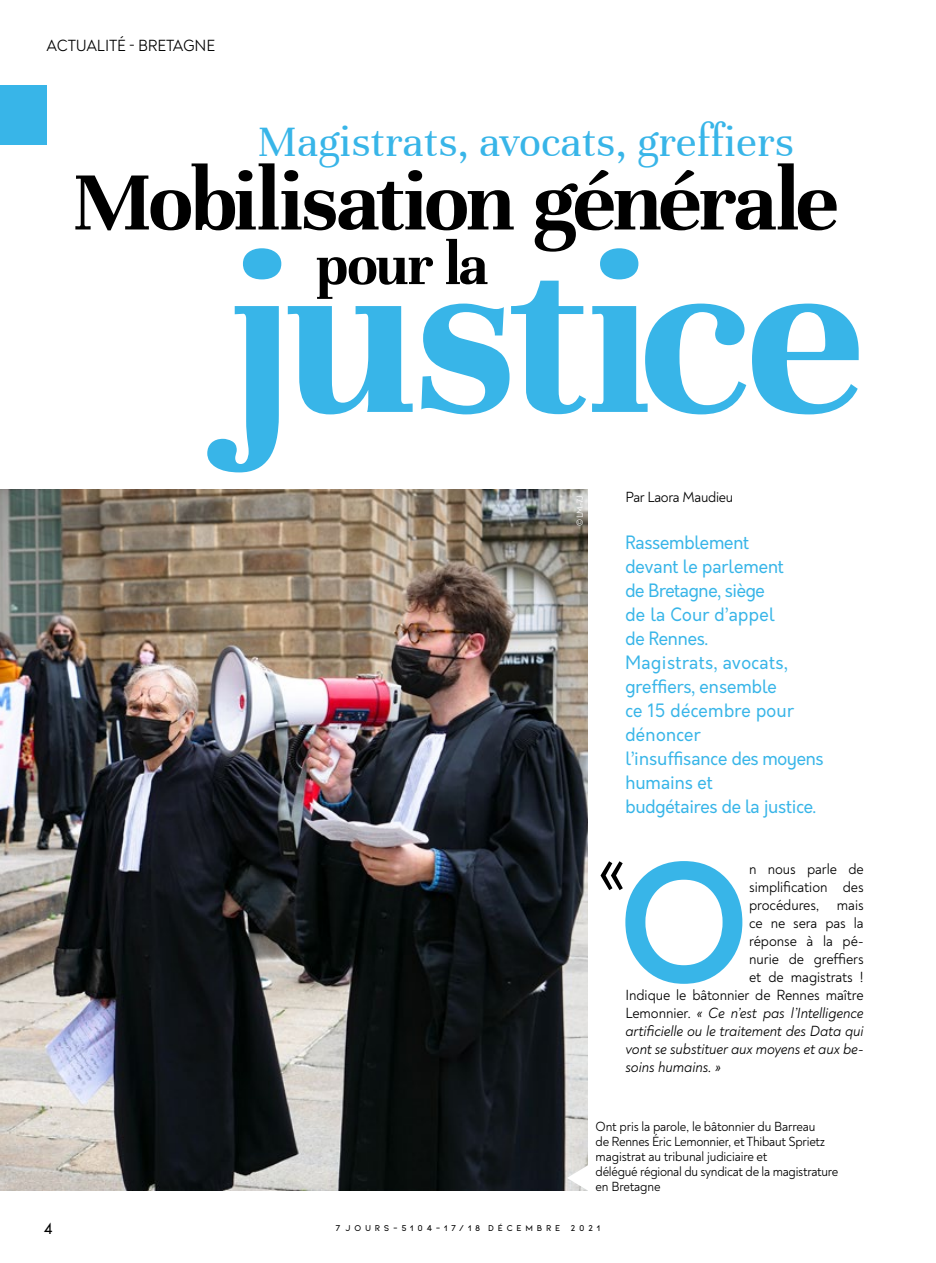
<style>
.page{position:relative;width:936px;height:1263px;background:#fff}
.page>*{position:absolute;margin:0;border:0;box-sizing:border-box;transform-origin:0 0}
.t1{font:700 249px "Unna";letter-spacing:-.025em;color:#38b5e8}
.t2{font:700 173.85px "Noah";color:#38b5e8;scale:.95 1}
.t3{font:700 90.45px "Unna";letter-spacing:-.03em;color:#000}
.t4{font:700 61.8px "Unna";letter-spacing:-.025em;color:#000}
.t5{font:46.5px "Unna";color:#38b5e8}
.t6{font:300 25.5px "Ginora Sans";color:#000}
.t7{font:18px/24px "Orkney";color:#38b5e8;scale:.95 1}
.t8{font:16.5px "Noah";letter-spacing:-.01em;color:#000;scale:.95 1}
.t9{font:15px "Noah";letter-spacing:-.005em;color:#000;scale:.95 1}
.t10{font:italic 15px "Noah";letter-spacing:-.005em;color:#000;scale:.95 1}
.t11{font:13.5px/15px "Noah";letter-spacing:-.02em;color:#000;scale:.95 1}
.t12{font:600 9px "Kiona";letter-spacing:.41em;color:#000}
.t13{font:9px "Noah";color:#fff}
.s1{font-style:normal}
</style>
<div class="page">
<img style="left:0;top:489px;width:587px;height:702px">
<div style="left:0;top:85px;width:47px;height:59px;background:#38b5e8"></div>
<svg style="left:600px;top:861px;width:22px;height:29px"></svg>
<svg style="left:567px;top:1165px;width:21px;height:26px"></svg>
<p class="t8" style="left:47px;top:35px;width:179px">ACTUALITÉ - BRETAGNE</p>
<h3 class="t5" style="left:257px;top:115px;width:538px">Magistrats, avocats, greffiers</h3>
<h3 class="t3" style="left:72px;top:150px;width:767px">Mobilisation générale</h3>
<h1 class="t1" style="left:230px;top:192px;width:635px">justice</h1>
<h3 class="t4" style="left:316px;top:229px;width:174px">pour la</h3>
<p class="t13" style="left:574px;top:525px;width:32px;rotate:-90deg">©LM-7J</p>
<p class="t9" style="left:625px;top:488px;width:115px">Par Laora Maudieu</p>
<p class="t7" style="left:625px;top:531px;width:210px">Rassemblement<br>devant le parlement<br>de Bretagne, siège<br>de la Cour d’appel<br>de Rennes.<br>Magistrats, avocats, greffiers, ensemble<br>ce 15 décembre pour dénoncer<br>l’insuffisance des moyens humains et<br>budgétaires de la justice.</p>
<h2 class="t2" style="left:617px;top:813px;width:141px">O</h2>
<p class="t9" style="left:749px;top:859px;width:122px">n nous parle de</p>
<p class="t9" style="left:749px;top:877px;width:122px">simplification des</p>
<p class="t9" style="left:749px;top:895px;width:122px">procédures, mais</p>
<p class="t9" style="left:749px;top:913px;width:122px">ce ne sera pas la</p>
<p class="t9" style="left:749px;top:931px;width:122px">réponse à la pé-</p>
<p class="t9" style="left:749px;top:949px;width:122px">nurie de greffiers</p>
<p class="t9" style="left:749px;top:967px;width:122px">et de magistrats !</p>
<p class="t9" style="left:625px;top:985px;width:252px">Indique le bâtonnier de Rennes maître</p>
<p class="t10" style="left:625px;top:1003px;width:252px"><span class="s1">Lemonnier.</span> « Ce n’est pas l’Intelligence</p>
<p class="t10" style="left:625px;top:1021px;width:252px">artificielle ou le traitement des Data qui</p>
<p class="t10" style="left:625px;top:1039px;width:252px">vont se substituer aux moyens et aux be-</p>
<p class="t10" style="left:625px;top:1057px;width:102px">soins humains. »</p>
<p class="t11" style="left:595px;top:1119px;width:257px">Ont pris la parole, le bâtonnier du Barreau<br>de Rennes Éric Lemonnier, et Thibaut Sprietz magistrat au tribunal judiciaire et<br>délégué régional du syndicat de la magistrature en Bretagne</p>
<h3 class="t6" style="left:44px;top:1212px;width:11px">4</h3>
<p class="t12" style="left:335px;top:1223px;width:266px">7 JOURS-5104-17/18 DÉCEMBRE 2021</p>
</div>
